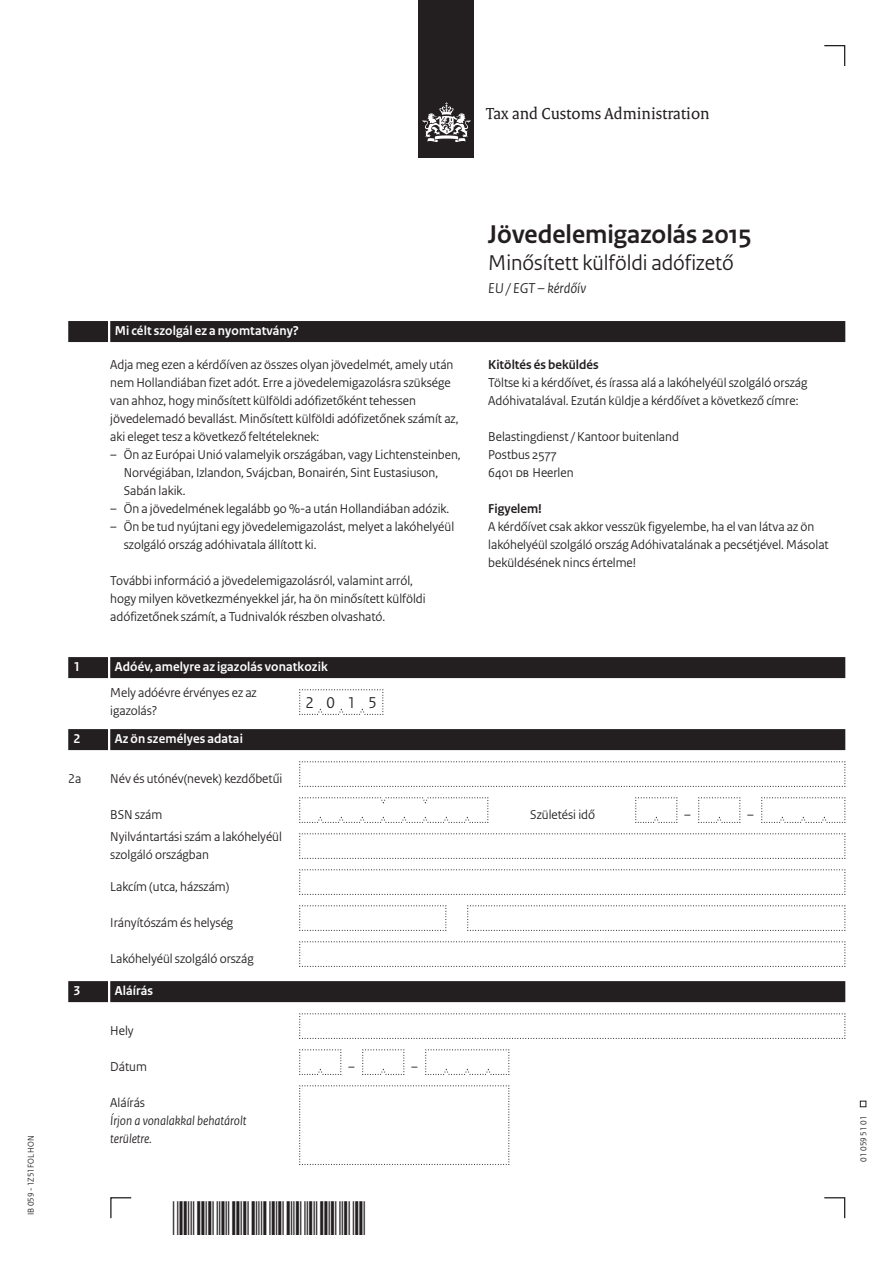
<style>
.page{position:relative;width:893px;height:1263px;background:#fff}
.page>*{position:absolute;margin:0;border:0;box-sizing:border-box;transform-origin:0 0}
.t1{font:700 27px "Rijksoverheid Sans Heading";color:#231f20}
.t2{font:22.5px "Rijksoverheid Sans Heading";color:#231f20}
.t3{font:17.25px "Rijksoverheid Serif";color:#231f20}
.t4{font:16.5px "Rijksoverheid Sans Heading";color:#231f20}
.t5{font:italic 15px "Rijksoverheid Sans Heading";color:#231f20}
.t6{font:13.5px/18px "Rijksoverheid Sans Heading";color:#231f20}
.t7{font:700 13.5px "Rijksoverheid Sans Heading";letter-spacing:.01em;color:#fff}
.t8{font:italic 13.5px/18px "Rijksoverheid Sans Heading";color:#231f20}
.t9{font:700 13.5px "Rijksoverheid Sans Heading";color:#231f20}
.t10{font:9px "Rijksoverheid Sans Heading";color:#231f20}
</style>
<div class="page">
<div style="left:419px;top:0;width:55px;height:158px;background:#231f20"></div>
<svg style="left:423px;top:102px;width:47px;height:40px"></svg>
<svg style="left:824px;top:1197px;width:22px;height:22px"></svg>
<svg style="left:110px;top:1197px;width:22px;height:22px"></svg>
<svg style="left:824px;top:45px;width:22px;height:21px"></svg>
<svg style="left:860px;top:1101px;width:6px;height:6px"></svg>
<div style="left:110px;top:321px;width:735px;height:21px;background:#231f20"></div>
<div style="left:68px;top:321px;width:40px;height:21px;background:#231f20"></div>
<div style="left:110px;top:657px;width:735px;height:21px;background:#231f20"></div>
<div style="left:68px;top:657px;width:40px;height:21px;background:#231f20"></div>
<div style="left:110px;top:729px;width:735px;height:21px;background:#231f20"></div>
<div style="left:68px;top:729px;width:40px;height:21px;background:#231f20"></div>
<div style="left:110px;top:981px;width:735px;height:21px;background:#231f20"></div>
<div style="left:68px;top:981px;width:40px;height:21px;background:#231f20"></div>
<svg style="left:299px;top:689px;width:85px;height:26px"></svg>
<svg style="left:299px;top:761px;width:547px;height:26px"></svg>
<svg style="left:299px;top:797px;width:190px;height:26px"></svg>
<svg style="left:635px;top:797px;width:43px;height:26px"></svg>
<svg style="left:698px;top:797px;width:43px;height:26px"></svg>
<svg style="left:761px;top:797px;width:85px;height:26px"></svg>
<svg style="left:299px;top:833px;width:547px;height:26px"></svg>
<svg style="left:299px;top:869px;width:547px;height:26px"></svg>
<svg style="left:299px;top:905px;width:148px;height:26px"></svg>
<svg style="left:467px;top:905px;width:379px;height:26px"></svg>
<svg style="left:299px;top:941px;width:547px;height:26px"></svg>
<svg style="left:299px;top:1013px;width:547px;height:26px"></svg>
<svg style="left:299px;top:1049px;width:43px;height:26px"></svg>
<svg style="left:362px;top:1049px;width:43px;height:26px"></svg>
<svg style="left:425px;top:1049px;width:85px;height:26px"></svg>
<svg style="left:299px;top:1085px;width:211px;height:80px"></svg>
<p class="t3" style="left:486px;top:103px;width:225px">Tax and Customs Administration</p>
<p class="t10" style="left:26px;top:1215px;width:81px;rotate:-90deg">IB 059 - 1Z51FOL HON</p>
<p class="t7" style="left:115px;top:323px;width:186px">Mi célt szolgál ez a nyomtatvány?</p>
<p class="t6" style="left:110px;top:356px;width:350px">Adja meg ezen a kérdőíven az összes olyan jövedelmét, amely után nem Hollandiában fizet adót. Erre a jövedelemigazolásra szüksége van ahhoz, hogy minősített külföldi adófizetőként tehessen jövedelemadó bevallást. Minősített külföldi adófizetőnek számít az, aki eleget tesz a következő feltételeknek:</p>
<p class="t6" style="left:124px;top:446px;width:338px;text-indent:-14px">– Ön az Európai Unió valamelyik országában, vagy Lichtensteinben,<br>Norvégiában, Izlandon, Svájcban, Bonairén, Sint Eustasiuson,<br>Sabán lakik.</p>
<p class="t6" style="left:110px;top:500px;width:341px">– Ön a jövedelmének legalább 90 %-a után Hollandiában adózik.</p>
<p class="t6" style="left:124px;top:518px;width:332px;text-indent:-14px">– Ön be tud nyújtani egy jövedelemigazolást, melyet a lakóhelyéül szolgáló ország adóhivatala állított ki.</p>
<p class="t6" style="left:110px;top:572px;width:317px">További információ a jövedelemigazolásról, valamint arról, hogy milyen következményekkel jár, ha ön minősített külföldi adófizetőnek számít, a Tudnivalók részben olvasható.</p>
<h1 class="t1" style="left:488px;top:219px;width:265px">Jövedelemigazolás 2015</h1>
<h2 class="t2" style="left:488px;top:250px;width:247px">Minősített külföldi adófizető</h2>
<p class="t5" style="left:488px;top:279px;width:99px">EU / EGT – kérdőív</p>
<p class="t9" style="left:488px;top:357px;width:112px">Kitöltés és beküldés</p>
<p class="t6" style="left:488px;top:374px;width:321px">Töltse ki a kérdőívet, és írassa alá a lakóhelyéül szolgáló ország<br>Adóhivatalával. Ezután küldje a kérdőívet a következő címre:</p>
<p class="t6" style="left:488px;top:428px;width:192px">Belastingdienst / Kantoor buitenland<br>Postbus 2577<br>6401 DB Heerlen</p>
<p class="t9" style="left:488px;top:501px;width:55px">Figyelem!</p>
<p class="t6" style="left:488px;top:518px;width:342px">A kérdőívet csak akkor vesszük figyelembe, ha el van látva az ön lakóhelyéül szolgáló ország Adóhivatalának a pecsétjével. Másolat beküldésének nincs értelme!</p>
<p class="t7" style="left:74px;top:659px;width:8px">1</p>
<p class="t7" style="left:115px;top:659px;width:215px">Adóév, amelyre az igazolás vonatkozik</p>
<p class="t6" style="left:110px;top:684px;width:148px">Mely adóévre érvényes ez az igazolás?</p>
<p class="t7" style="left:74px;top:731px;width:8px">2</p>
<p class="t7" style="left:115px;top:731px;width:130px">Az ön személyes adatai</p>
<p class="t6" style="left:68px;top:770px;width:15px">2a</p>
<p class="t6" style="left:110px;top:770px;width:174px">Név és utónév(nevek) kezdőbetűi</p>
<p class="t6" style="left:110px;top:806px;width:53px">BSN szám</p>
<p class="t6" style="left:530px;top:806px;width:66px">Születési idő</p>
<p class="t6" style="left:110px;top:828px;width:173px">Nyilvántartási szám a lakóhelyéül szolgáló országban</p>
<p class="t6" style="left:110px;top:878px;width:121px">Lakcím (utca, házszám)</p>
<p class="t6" style="left:110px;top:914px;width:124px">Irányítószám és helység</p>
<p class="t6" style="left:110px;top:950px;width:145px">Lakóhelyéül szolgáló ország</p>
<p class="t7" style="left:74px;top:983px;width:8px">3</p>
<p class="t7" style="left:115px;top:983px;width:40px">Aláírás</p>
<p class="t6" style="left:110px;top:1022px;width:25px">Hely</p>
<p class="t6" style="left:110px;top:1058px;width:38px">Dátum</p>
<p class="t6" style="left:110px;top:1094px;width:36px">Aláírás</p>
<p class="t8" style="left:110px;top:1112px;width:138px">Írjon a vonalakkal behatárolt területre.</p>
<p class="t4" style="left:306px;top:693px;width:73px">2015</p>
<p class="t6" style="left:348px;top:1058px;width:8px">–</p>
<p class="t6" style="left:411px;top:1058px;width:8px">–</p>
<p class="t6" style="left:684px;top:806px;width:8px">–</p>
<p class="t6" style="left:747px;top:806px;width:8px">–</p>
<p class="t10" style="left:858px;top:1161px;width:47px;rotate:-90deg">01 059 51 01</p>
</div>
